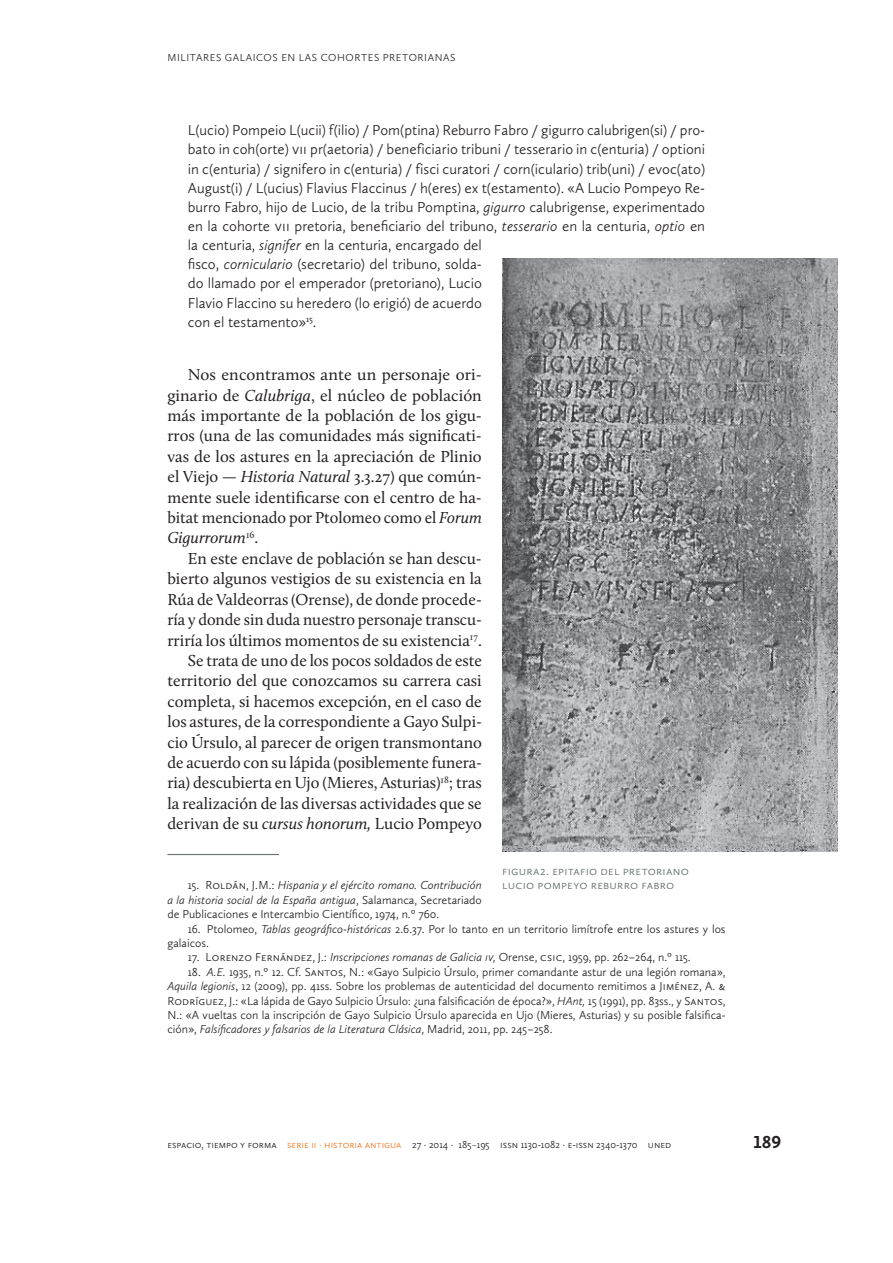
<style>
.page{position:relative;width:893px;height:1263px;background:#fff}
.page>*{position:absolute;margin:0;border:0;box-sizing:border-box;transform-origin:0 0}
.t1{font:700 18px "Calluna Sans";color:#231f20}
.t2{font:16.5px/20.4px "Calluna";color:#231f20;text-align:justify}
.t3{font:300 15px/19.2px "Calluna Sans";color:#231f20}
.t4{font:300 12.75px "Calluna Sans";letter-spacing:.015em;color:#67706e}
.t5{font:300 12px/14.4px "Calluna Sans";color:#231f20;text-align:justify}
.t6{font:300 10.5px "Calluna Sans";color:#231f20}
.t7{font:300 10.5px "Calluna Sans";color:#f07822}
.s1{font-style:italic}
.s2{font-family:"Calluna";font-weight:400}
.s3{color:#f07822}
.s4{font-weight:400;color:#67706e}
</style>
<div class="page">
<hr style="left:167px;top:854px;width:112px;height:1px;background:#67706e">
<img style="left:502px;top:259px;width:335px;height:592px">
<p class="t6" style="left:167px;top:52px;width:16px">Militares</p>
<p class="t6" style="left:225px;top:52px;width:8px">galaicos</p>
<p class="t6" style="left:281px;top:52px;width:25px">en las</p>
<p class="t6" style="left:321px;top:52px;width:9px">cohortes</p>
<p class="t6" style="left:383px;top:52px;width:8px">pretorianas</p>
<p class="t3" style="left:188px;top:120px;width:519px">L(ucio) Pompeio L(ucii) f(ilio) / Pom(ptina) Reburro Fabro / gigurro calubrigen(si) / pro&shy;bato in coh(orte) VII pr(aetoria) / beneficiario tribuni / tesserario in c(enturia) / optioni in c(enturia) / signifero in c(enturia) / fisci curatori / corn(iculario) trib(uni) / evoc(ato)<br>August(i) / L(ucius) Flavius Flaccinus / h(eres) ex t(estamento). «A Lucio Pompeyo Re&shy;burro Fabro, hijo de Lucio, de la tribu Pomptina, <span class="s1">gigurro</span> calubrigense, experimentado en la cohorte VII pretoria, beneficiario del tribuno, <span class="s1">tesserario</span> en la centuria, <span class="s1">optio</span> en la centuria, <span class="s1">signifer</span> en la centuria, encargado del<br>fisco, <span class="s1">corniculario</span> (secretario) del tribuno, solda-<br>do llamado por el emperador (pretoriano), Lucio<br>Flavio Flaccino su heredero (lo erigió) de acuerdo<br>con el testamento»<sup>15</sup>.</p>
<p class="t2" style="left:167px;top:364px;width:316px;text-indent:20px">Nos encontramos ante un personaje ori&shy;ginario de <span class="s1">Calubriga</span>, el núcleo de población más importante de la población de los gigu&shy;rros (una de las comunidades más significati&shy;vas de los astures en la apreciación de Plinio el Viejo — <span class="s1">Historia Natural</span> 3.3.27) que común&shy;mente suele identificarse con el centro de ha&shy;bitat mencionado por Ptolomeo como el <span class="s1">Forum Gigurrorum</span><sup>16</sup>.</p>
<p class="t2" style="left:167px;top:548px;width:316px;text-align:right">En este enclave de población se han descu&shy;bierto algunos vestigios de su existencia en la Rúa de Valdeorras (Orense), de donde procede&shy;ría y donde sin duda nuestro personaje transcu&shy;rriría los últimos momentos de su existencia<sup>17</sup>.<br>Se trata de uno de los pocos soldados de este territorio del que conozcamos su carrera casi completa, si hacemos excepción, en el caso de los astures, de la correspondiente a Gayo Sulpi&shy;cio Úrsulo, al parecer de origen transmontano de acuerdo con su lápida (posiblemente funera&shy;ria) descubierta en Ujo (Mieres, Asturias)<sup>18</sup>; tras la realización de las diversas actividades que se derivan de su <span class="s1">cursus honorum,</span> Lucio Pompeyo</p>
<p class="t4" style="left:502px;top:863px;width:63px">Figura2. Epitafio</p>
<p class="t4" style="left:601px;top:863px;width:30px">de l pretoria</p>
<p class="t4" style="left:673px;top:863px;width:16px">no</p>
<p class="t4" style="left:502px;top:877px;width:21px">Lucio</p>
<p class="t4" style="left:537px;top:877px;width:15px">Pompeyo</p>
<p class="t4" style="left:591px;top:877px;width:34px">Reburro</p>
<p class="t4" style="left:641px;top:877px;width:26px">Fabro</p>
<p class="t5" style="left:167px;top:878px;width:316px;text-indent:20px">15. Roldán, J.M.: <span class="s1">Hispania y el ejército romano. Contribución a la historia social de la España antigua</span>, Salamanca, Secretariado de Publicaciones e Intercambio Científico, 1974, n.º 760.</p>
<p class="t5" style="left:167px;top:921px;width:560px;text-indent:20px">16. Ptolomeo, <span class="s1">Tablas geográfico-históricas</span> 2.6.37. Por lo tanto en un territorio limítrofe entre los astures y los galaicos.</p>
<p class="t5" style="left:188px;top:950px;width:504px">17. Lore nzo Fer nández, J.: <span class="s1">Inscripciones romanas de Galicia IV,</span> Orense, CSIC, 1959, pp. 262–264, n.º 115.</p>
<p class="t5" style="left:167px;top:964px;width:560px;text-indent:20px">18. <span class="s1">A.E.</span> 1935, n.º 12. Cf. Santos, N.: «Gayo Sulpicio Úrsulo, primer comandante astur de una legión romana», <span class="s1">Aquila legionis</span><span class="s2">,</span> 12 (2009), pp. 41ss. Sobre los problemas de autenticidad del documento remitimos a Jim énez, A. &amp; Rodríguez, J.: «La lápida de Gayo Sulpicio Úrsulo: ¿una falsificación de época?», <span class="s1">HAnt,</span> 15 (1991), pp. 83ss., y Santos, N.: «A vueltas con la inscripción de Gayo Sulpicio Úrsulo aparecida en Ujo (Mieres, Asturias) y su posible falsifica&shy;ción», <span class="s1">Falsificadores y falsarios de la Literatura Clásica</span>, Madrid, 2011, pp. 245–258.</p>
<p class="t6" style="left:167px;top:1138px;width:130px">ESPACIO, TIEMPO Y FORMA <span class="s3">Serie</span></p>
<p class="t7" style="left:311px;top:1138px;width:25px">II · historia</p>
<p class="t6" style="left:365px;top:1138px;width:281px"><span class="s3">anti gua</span> 27 · 2014 · 185<span class="s4">–</span>195 ISSN 1130-1082 · e-iss n 2340-1370 UN</p>
<p class="t6" style="left:661px;top:1138px;width:12px">ED</p>
<p class="t1" style="left:754px;top:1131px;width:29px">189</p>
</div>
